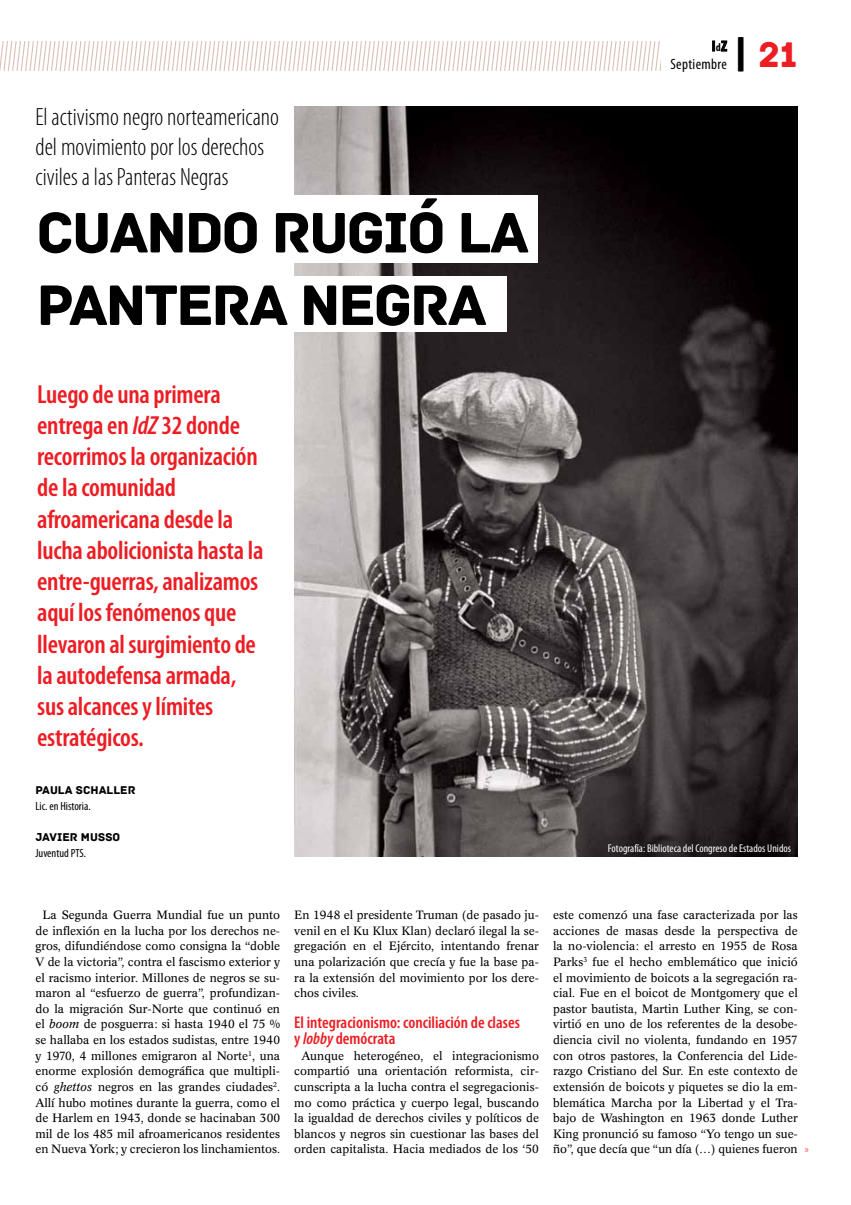
<style>
.page{position:relative;width:851px;height:1205px;background:#fff}
.page>*{position:absolute;margin:0;border:0;box-sizing:border-box;transform-origin:0 0}
.t1{font:60px/72.5px "Archive";letter-spacing:-.04em;color:#000}
.t2{font:37.5px "Archive";color:#ed1d24}
.t3{font:600 condensed 26.25px/31.2px "Myriad Pro";letter-spacing:-.01em;color:#ed1d24}
.t4{font:300 condensed 25px/30px "Myriad Pro";color:#000}
.t5{font:600 condensed 16.88px/15.6px "Myriad Pro";color:#ed1d24}
.t6{font:condensed 15px/18px "Myriad Pro";letter-spacing:.025em;color:#000;text-align:right}
.t7{font:11.88px/15.6px "Concorde BE";color:#000;text-align:center}
.t8{font:condensed 11.88px "Myriad Pro";color:#000}
.t9{font:11.88px "Archive";color:#000}
.t10{font:condensed 11.25px "Myriad Pro";color:#fff}
.s1{font-weight:700}
.s2{font-weight:700;font-size:11.25px}
.s3{font-family:"Signika";font-weight:700;color:#000}
.s4{font-style:italic}
.s5{font-family:"Myriad Pro";font-weight:300;font-stretch:condensed;color:#ed1d24}
</style>
<div class="page">
<svg style="left:0;top:41px;width:661px;height:30px"></svg>
<svg style="left:712px;top:41px;width:2px;height:10px"></svg>
<svg style="left:720px;top:40px;width:7px;height:12px"></svg>
<img style="left:294px;top:107px;width:503px;height:749px">
<div style="left:280px;top:195px;width:258px;height:67px;background:#fff"></div>
<div style="left:280px;top:276px;width:227px;height:55px;background:#fff"></div>
<h3 class="t4" style="left:35px;top:102px;width:245px">El activismo negro norteamericano del movimiento por los derechos civiles a las Panteras Negras</h3>
<h1 class="t1" style="left:36px;top:197px;width:494px">CUANDO RUGIÓ LA<br>PANTERA NEGRA</h1>
<p class="t6" style="left:670px;top:37px;width:58px"><span class="s1">I</span><span class="s2">d</span><span class="s1">Z<br></span>Septiembre</p>
<h2 class="t2" style="left:735px;top:33px;width:64px"><span class="s3">|</span> 21</h2>
<p class="t3" style="left:37px;top:379px;width:228px">Luego de una primera entrega en <span class="s4">IdZ</span> 32 donde recorrimos la organización de la comunidad afroamericana desde la lucha abolicionista hasta la entre-guerras, analizamos aquí los fenómenos que llevaron al surgimiento de la autodefensa armada, sus alcances y límites estratégicos.</p>
<p class="t9" style="left:35px;top:783px;width:102px">PAULA SCHALLER</p>
<p class="t8" style="left:35px;top:799px;width:57px">Lic. en Historia.</p>
<p class="t9" style="left:35px;top:830px;width:86px">JAVIER MUSSO</p>
<p class="t8" style="left:35px;top:846px;width:52px">Juventud PTS.</p>
<p class="t10" style="left:608px;top:842px;width:184px">Fotografía: Biblioteca del Congreso de Estados Unidos</p>
<p class="t7" style="left:35px;top:907px;width:246px">La Segunda Guerra Mundial fue un punto de inflexión en la lucha por los derechos ne&shy;gros, difundiéndose como consigna la “doble V de la victoria”, contra el fascismo exterior y el racismo interior. Millones de negros se su&shy;maron al “esfuerzo de guerra”, profundizan&shy;do la migración Sur-Norte que continuó en el <span class="s4">boom</span> de posguerra: si hasta 1940 el 75 % se hallaba en los estados sudistas, entre 1940 y 1970, 4 millones emigraron al Norte<sup>1</sup>, una enorme explosión demográfica que multipli&shy;có <span class="s4">ghettos</span> negros en las grandes ciudades<sup>2</sup>.<br>Allí hubo motines durante la guerra, como el de Harlem en 1943, donde se hacinaban 300 mil de los 485 mil afroamericanos residentes en Nueva York; y crecieron los linchamientos.</p>
<p class="t7" style="left:294px;top:907px;width:246px;text-align:justify">En 1948 el presidente Truman (de pasado ju&shy;venil en el Ku Klux Klan) declaró ilegal la se&shy;gregación en el Ejército, intentando frenar una polarización que crecía y fue la base pa&shy;ra la extensión del movimiento por los dere&shy;chos civiles.</p>
<h3 class="t5" style="left:294px;top:1015px;width:227px">El integracionismo: conciliación de clases y <span class="s4">lobby</span> demócrata</h3>
<p class="t7" style="left:294px;top:1048px;width:246px">Aunque heterogéneo, el integracionismo compartió una orientación reformista, cir&shy;cunscripta a la lucha contra el segregacionis&shy;mo como práctica y cuerpo legal, buscando la igualdad de derechos civiles y políticos de blancos y negros sin cuestionar las bases del orden capitalista. Hacia mediados de los ‘50</p>
<p class="t7" style="left:553px;top:907px;width:257px;text-align:left">este comenzó una fase caracterizada por las acciones de masas desde la perspectiva de la no-violencia: el arresto en 1955 de Rosa Parks<sup>3</sup> fue el hecho emblemático que inició el movimiento de boicots a la segregación ra&shy;cial. Fue en el boicot de Montgomery que el pastor bautista, Martin Luther King, se con&shy;virtió en uno de los referentes de la desobe&shy;diencia civil no violenta, fundando en 1957 con otros pastores, la Conferencia del Lide&shy;razgo Cristiano del Sur. En este contexto de extensión de boicots y piquetes se dio la em&shy;blemática Marcha por la Libertad y el Tra&shy;bajo de Washington en 1963 donde Luther King pronunció su famoso “Yo tengo un sue&shy;ño”, que decía que “un día (…) quienes fueron <span class="s5">»</span></p>
</div>
